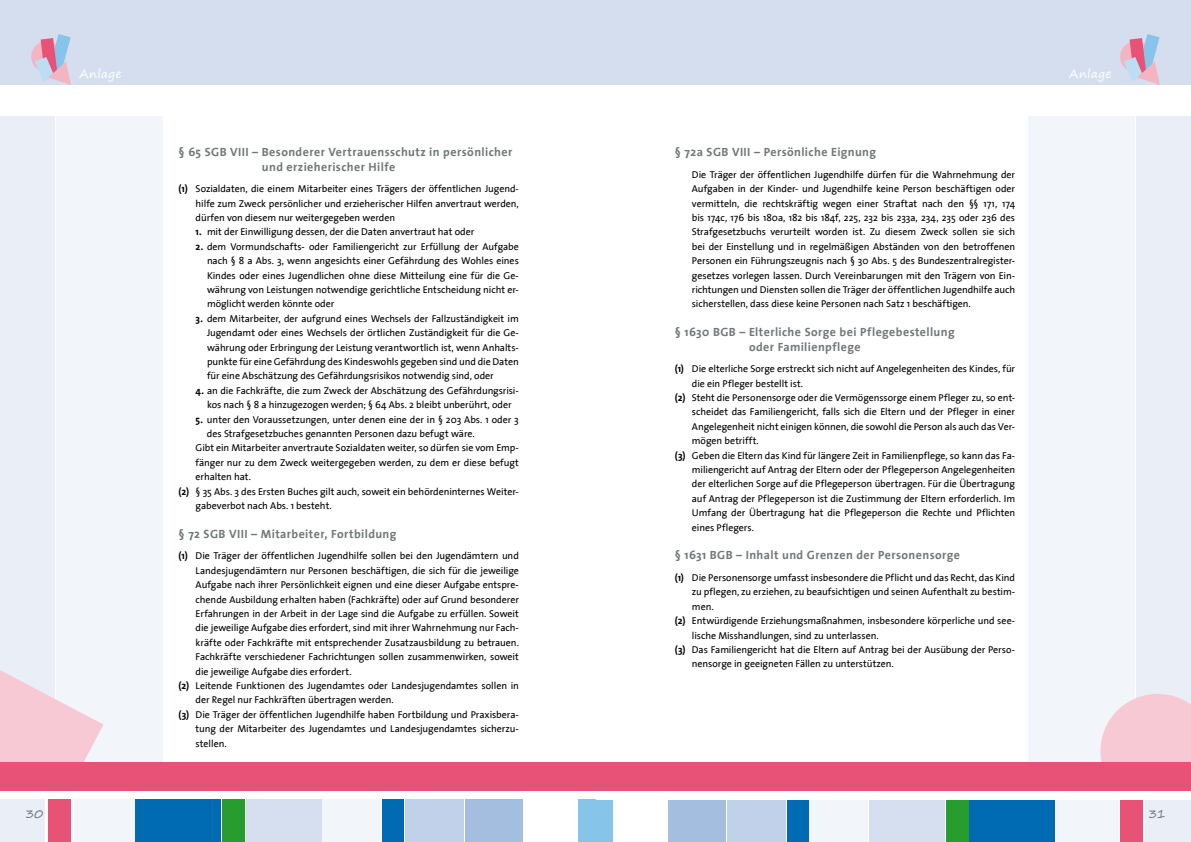
<style>
.page{position:relative;width:1191px;height:842px;background:#fff}
.page>*{position:absolute;margin:0;border:0;box-sizing:border-box;transform-origin:0 0}
.t1{font:700 12px/14.4px "The Sans";letter-spacing:.035em;color:#717879}
.t2{font:12px "Segoe Print";letter-spacing:.025em;color:#fff}
.t3{font:12px "Segoe Print";color:#717879}
.t4{font:10px/14.4px "The Sans";letter-spacing:-.01em;color:#000;text-align:justify}
.s1{font-weight:700}
</style>
<div class="page">
<div style="left:0;top:0;width:595px;height:85px;background:#d4deef"></div>
<div style="left:595px;top:0;width:596px;height:85px;background:#d4deef"></div>
<div style="left:0;top:116px;width:55px;height:672px;background:#eaeef7"></div>
<div style="left:57px;top:116px;width:106px;height:672px;background:#f2f5fa"></div>
<div style="left:1135px;top:116px;width:56px;height:672px;background:#eaeef7"></div>
<div style="left:1028px;top:116px;width:106px;height:672px;background:#f2f5fa"></div>
<svg style="left:0;top:654px;width:103px;height:137px"></svg>
<svg style="left:1100px;top:694px;width:91px;height:97px"></svg>
<div style="left:969px;top:799px;width:86px;height:43px;background:#006ab3"></div>
<div style="left:945px;top:799px;width:23px;height:43px;background:#269d2e"></div>
<div style="left:1145px;top:799px;width:46px;height:43px;background:#eaeef7"></div>
<div style="left:869px;top:799px;width:75px;height:43px;background:#d5dff0"></div>
<div style="left:786px;top:799px;width:22px;height:43px;background:#006ab3"></div>
<div style="left:727px;top:799px;width:58px;height:43px;background:#c1d1e9"></div>
<div style="left:809px;top:799px;width:59px;height:43px;background:#f2f5fa"></div>
<div style="left:668px;top:799px;width:57px;height:43px;background:#a4bee0"></div>
<div style="left:1056px;top:799px;width:62px;height:43px;background:#f2f5fa"></div>
<div style="left:1120px;top:799px;width:23px;height:43px;background:#e85276"></div>
<div style="left:595px;top:799px;width:18px;height:43px;background:#86c5e9"></div>
<div style="left:0;top:762px;width:595px;height:28px;background:#e85276"></div>
<div style="left:595px;top:762px;width:596px;height:28px;background:#e85276"></div>
<div style="left:1120px;top:41px;width:31px;height:31px;background:#f4b4c2;border-radius:50%"></div>
<svg style="left:1123px;top:34px;width:36px;height:51px"></svg>
<div style="left:31px;top:41px;width:31px;height:31px;background:#f4b4c2;border-radius:50%"></div>
<svg style="left:35px;top:34px;width:36px;height:51px"></svg>
<div style="left:136px;top:799px;width:85px;height:43px;background:#006ab3"></div>
<div style="left:222px;top:799px;width:23px;height:43px;background:#269d2e"></div>
<div style="left:0;top:799px;width:45px;height:43px;background:#eaeef7"></div>
<div style="left:246px;top:799px;width:75px;height:43px;background:#d5dff0"></div>
<div style="left:382px;top:799px;width:22px;height:43px;background:#006ab3"></div>
<div style="left:405px;top:799px;width:59px;height:43px;background:#c1d1e9"></div>
<div style="left:322px;top:799px;width:59px;height:43px;background:#f2f5fa"></div>
<div style="left:465px;top:799px;width:57px;height:43px;background:#a4bee0"></div>
<div style="left:74px;top:799px;width:60px;height:43px;background:#f2f5fa"></div>
<div style="left:48px;top:799px;width:22px;height:43px;background:#e85276"></div>
<div style="left:577px;top:799px;width:18px;height:43px;background:#86c5e9"></div>
<p class="t2" style="left:79px;top:63px;width:44px">Anlage</p>
<p class="t2" style="left:1069px;top:63px;width:44px">Anlage</p>
<p class="t1" style="left:262px;top:145px;width:252px;text-indent:-83px">§ 65 SGB VIII – Besonderer Vertrauensschutz in persönlicher und erzieherischer Hilfe</p>
<p class="t4" style="left:196px;top:181px;width:325px;text-indent:-17px"><span class="s1">(1)</span> Sozialdaten, die einem Mitarbeiter eines Trägers der öffentlichen Jugend&shy;hilfe zum Zweck persönlicher und erzieherischer Hilfen anvertraut werden, dürfen von diesem nur weitergegeben werden</p>
<p class="t4" style="left:196px;top:224px;width:280px"><span class="s1">1.</span> mit der Einwilligung dessen, der die Daten anvertraut hat oder</p>
<p class="t4" style="left:207px;top:239px;width:313px;text-indent:-11px"><span class="s1">2.</span> dem Vormundschafts- oder Familiengericht zur Erfüllung der Aufgabe nach § 8 a Abs. 3, wenn angesichts einer Gefährdung des Wohles eines Kindes oder eines Jugendlichen ohne diese Mitteilung eine für die Ge&shy;währung von Leistungen notwendige gerichtliche Entscheidung nicht er&shy;möglicht werden könnte oder</p>
<p class="t4" style="left:207px;top:311px;width:313px;text-indent:-11px"><span class="s1">3.</span> dem Mitarbeiter, der aufgrund eines Wechsels der Fallzuständigkeit im Jugendamt oder eines Wechsels der örtlichen Zuständigkeit für die Ge&shy;währung oder Erbringung der Leistung verantwortlich ist, wenn Anhalts&shy;punkte für eine Gefährdung des Kindeswohls gegeben sind und die Daten für eine Abschätzung des Gefährdungsrisikos notwendig sind, oder</p>
<p class="t4" style="left:196px;top:383px;width:325px;text-align:center"><span class="s1">4.</span> an die Fachkräfte, die zum Zweck der Abschätzung des Gefährdungsrisi&shy;kos nach § 8 a hinzugezogen werden; § 64 Abs. 2 bleibt unberührt, oder</p>
<p class="t4" style="left:196px;top:412px;width:325px"><span class="s1">5.</span> unter den Voraussetzungen, unter denen eine der in § 203 Abs. 1 oder 3</p>
<p class="t4" style="left:207px;top:426px;width:269px">des Strafgesetzbuches genannten Personen dazu befugt wäre.</p>
<p class="t4" style="left:196px;top:440px;width:325px">Gibt ein Mitarbeiter anvertraute Sozialdaten weiter, so dürfen sie vom Emp-</p>
<p class="t4" style="left:196px;top:455px;width:325px">fänger nur zu dem Zweck weitergegeben werden, zu dem er diese befugt</p>
<p class="t4" style="left:196px;top:469px;width:57px">erhalten hat.</p>
<p class="t4" style="left:179px;top:484px;width:342px"><span class="s1">(2)</span> § 35 Abs. 3 des Ersten Buches gilt auch, soweit ein behördeninternes Weiter-</p>
<p class="t4" style="left:196px;top:498px;width:138px">gabeverbot nach Abs. 1 besteht.</p>
<p class="t1" style="left:179px;top:526px;width:219px">§ 72 SGB VIII – Mitarbeiter, Fortbildung</p>
<p class="t4" style="left:179px;top:548px;width:342px"><span class="s1">(1)</span> Die Träger der öffentlichen Jugendhilfe sollen bei den Jugendämtern und</p>
<p class="t4" style="left:196px;top:563px;width:325px">Landesjugendämtern nur Personen beschäftigen, die sich für die jeweilige</p>
<p class="t4" style="left:196px;top:577px;width:325px">Aufgabe nach ihrer Persönlichkeit eignen und eine dieser Aufgabe entspre-</p>
<p class="t4" style="left:196px;top:592px;width:325px">chende Ausbildung erhalten haben (Fachkräfte) oder auf Grund besonderer</p>
<p class="t4" style="left:196px;top:606px;width:325px">Erfahrungen in der Arbeit in der Lage sind die Aufgabe zu erfüllen. Soweit</p>
<p class="t4" style="left:196px;top:620px;width:325px">die jeweilige Aufgabe dies erfordert, sind mit ihrer Wahrnehmung nur Fach-</p>
<p class="t4" style="left:196px;top:635px;width:325px">kräfte oder Fachkräfte mit entsprechender Zusatzausbildung zu betrauen.</p>
<p class="t4" style="left:196px;top:649px;width:325px">Fachkräfte verschiedener Fachrichtungen sollen zusammenwirken, soweit</p>
<p class="t4" style="left:196px;top:664px;width:157px">die jeweilige Aufgabe dies erfordert.</p>
<p class="t4" style="left:179px;top:678px;width:342px"><span class="s1">(2)</span> Leitende Funktionen des Jugendamtes oder Landesjugendamtes sollen in</p>
<p class="t4" style="left:196px;top:692px;width:200px">der Regel nur Fachkräften übertragen werden.</p>
<p class="t4" style="left:179px;top:707px;width:342px"><span class="s1">(3)</span> Die Träger der öffentlichen Jugendhilfe haben Fortbildung und Praxisbera-</p>
<p class="t4" style="left:196px;top:721px;width:325px">tung der Mitarbeiter des Jugendamtes und Landesjugendamtes sicherzu-</p>
<p class="t4" style="left:196px;top:736px;width:33px">stellen.</p>
<p class="t1" style="left:675px;top:145px;width:203px">§ 72a SGB VIII – Persönliche Eignung</p>
<p class="t4" style="left:692px;top:167px;width:325px">Die Träger der öffentlichen Jugendhilfe dürfen für die Wahrnehmung der Aufgaben in der Kinder- und Jugendhilfe keine Person beschäftigen oder vermitteln, die rechtskräftig wegen einer Straftat nach den §§ 171, 174 bis 174c, 176 bis 180a, 182 bis 184f, 225, 232 bis 233a, 234, 235 oder 236 des Strafgesetzbuchs verurteilt worden ist. Zu diesem Zweck sollen sie sich bei der Einstellung und in regelmäßigen Abständen von den betroffenen Personen ein Führungszeugnis nach § 30 Abs. 5 des Bundeszentralregister&shy;gesetzes vorlegen lassen. Durch Vereinbarungen mit den Trägern von Ein&shy;richtungen und Diensten sollen die Träger der öffentlichen Jugendhilfe auch sicherstellen, dass diese keine Personen nach Satz 1 beschäftigen.</p>
<p class="t1" style="left:749px;top:325px;width:207px;text-indent:-74px">§ 1630 BGB – Elterliche Sorge bei Pflegebestellung oder Familienpflege</p>
<p class="t4" style="left:675px;top:361px;width:342px"><span class="s1">(1)</span> Die elterliche Sorge erstreckt sich nicht auf Angelegenheiten des Kindes, für</p>
<p class="t4" style="left:692px;top:376px;width:113px">die ein Pfleger bestellt ist.</p>
<p class="t4" style="left:675px;top:390px;width:342px"><span class="s1">(2)</span> Steht die Personensorge oder die Vermögenssorge einem Pfleger zu, so ent-</p>
<p class="t4" style="left:692px;top:404px;width:325px">scheidet das Familiengericht, falls sich die Eltern und der Pfleger in einer</p>
<p class="t4" style="left:692px;top:419px;width:325px">Angelegenheit nicht einigen können, die sowohl die Person als auch das Ver-</p>
<p class="t4" style="left:692px;top:433px;width:68px">mögen betrifft.</p>
<p class="t4" style="left:675px;top:448px;width:342px"><span class="s1">(3)</span> Geben die Eltern das Kind für längere Zeit in Familienpflege, so kann das Fa-</p>
<p class="t4" style="left:692px;top:462px;width:325px">miliengericht auf Antrag der Eltern oder der Pflegeperson Angelegenheiten</p>
<p class="t4" style="left:692px;top:476px;width:325px">der elterlichen Sorge auf die Pflegeperson übertragen. Für die Übertragung</p>
<p class="t4" style="left:692px;top:491px;width:325px">auf Antrag der Pflegeperson ist die Zustimmung der Eltern erforderlich. Im</p>
<p class="t4" style="left:692px;top:505px;width:325px">Umfang der Übertragung hat die Pflegeperson die Rechte und Pflichten</p>
<p class="t4" style="left:692px;top:520px;width:64px">eines Pflegers.</p>
<p class="t1" style="left:675px;top:548px;width:287px">§ 1631 BGB – Inhalt und Grenzen der Personensorge</p>
<p class="t4" style="left:675px;top:570px;width:342px"><span class="s1">(1)</span> Die Personensorge umfasst insbesondere die Pflicht und das Recht, das Kind</p>
<p class="t4" style="left:692px;top:584px;width:325px">zu pflegen, zu erziehen, zu beaufsichtigen und seinen Aufenthalt zu bestim-</p>
<p class="t4" style="left:692px;top:599px;width:23px">men.</p>
<p class="t4" style="left:675px;top:613px;width:342px"><span class="s1">(2)</span> Entwürdigende Erziehungsmaßnahmen, insbesondere körperliche und see-</p>
<p class="t4" style="left:692px;top:628px;width:188px">lische Misshandlungen, sind zu unterlassen.</p>
<p class="t4" style="left:675px;top:642px;width:342px"><span class="s1">(3)</span> Das Familiengericht hat die Eltern auf Antrag bei der Ausübung der Perso-</p>
<p class="t4" style="left:692px;top:656px;width:203px">nensorge in geeigneten Fällen zu unterstützen.</p>
<p class="t3" style="left:26px;top:803px;width:19px">30</p>
<p class="t3" style="left:1148px;top:803px;width:18px">31</p>
</div>
